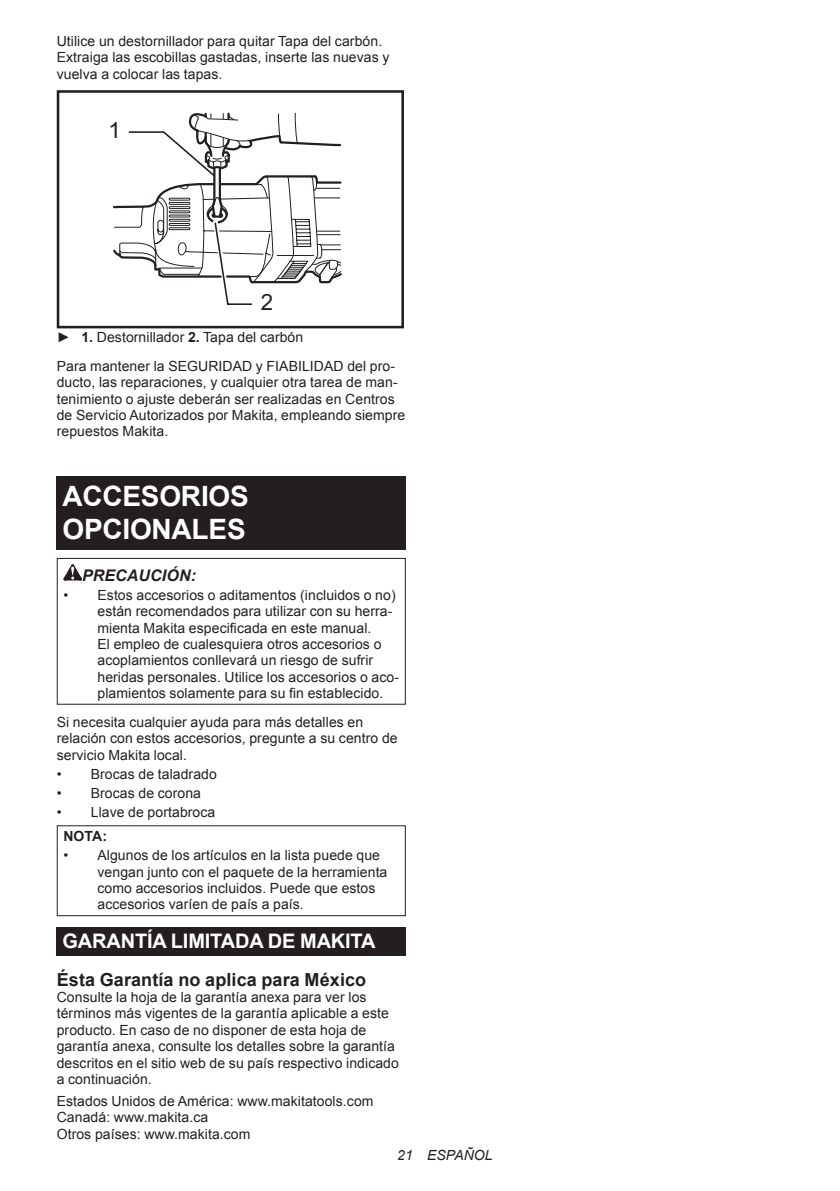
<style>
.page{position:relative;width:840px;height:1191px;background:#fff}
.page>*{position:absolute;margin:0;border:0;box-sizing:border-box;transform-origin:0 0}
.t1{font:700 28px/32.8px "Arial";letter-spacing:-.01em;color:#fff}
.t2{font:22.4px "Arial";color:#231f20}
.t3{font:700 20px "Arial";letter-spacing:-.01em;color:#fff}
.t4{font:700 18px "Arial";letter-spacing:.005em;color:#231f20}
.t5{font:italic 700 16px "Arial";letter-spacing:.005em;color:#231f20}
.t6{font:14px/16.4px "Arial";letter-spacing:.005em;color:#231f20}
.t7{font:italic 14px "Arial";letter-spacing:.005em;color:#231f20}
.t8{font:700 14px "Arial";color:#231f20}
.s1{font-weight:700}
</style>
<div class="page">
<svg style="left:113px;top:112px;width:229px;height:193px"></svg>
<div style="left:57px;top:90px;width:347px;height:238px;border:3px solid #231f20"></div>
<div style="left:57px;top:476px;width:348px;height:74px;background:#231f20"></div>
<svg style="left:63px;top:564px;width:19px;height:16px"></svg>
<div style="left:57px;top:558px;width:348px;height:146px;border:1px solid #231f20"></div>
<div style="left:57px;top:825px;width:348px;height:91px;border:1px solid #231f20"></div>
<div style="left:57px;top:927px;width:348px;height:29px;background:#231f20"></div>
<p class="t6" style="left:57px;top:33px;width:334px">Utilice un destornillador para quitar Tapa del carbón.<br>Extraiga las escobillas gastadas, inserte las nuevas y vuelva a colocar las tapas.</p>
<h2 class="t2" style="left:108px;top:115px;width:14px">1</h2>
<h2 class="t2" style="left:261px;top:287px;width:14px">2</h2>
<p class="t6" style="left:57px;top:323px;width:339px;line-height:28.8px">► <span class="s1">1.</span> Destornillador <span class="s1">2.</span> Tapa del carbón<br>Para mantener la SEGURIDAD y FIABILIDAD del pro-</p>
<p class="t6" style="left:57px;top:374px;width:350px">ducto, las reparaciones, y cualquier otra tarea de man&shy;tenimiento o ajuste deberán ser realizadas en Centros de Servicio Autorizados por Makita, empleando siempre repuestos Makita.</p>
<h1 class="t1" style="left:62px;top:480px;width:188px">ACCESORIOS<br>OPCIONALES</h1>
<p class="t5" style="left:82px;top:564px;width:115px">PRECAUCIÓN:</p>
<p class="t6" style="left:97px;top:587px;width:303px;text-indent:-34px">• Estos accesorios o aditamentos (incluidos o no) están recomendados para utilizar con su herra&shy;mienta Makita especificada en este manual.<br>El empleo de cualesquiera otros accesorios o acoplamientos conllevará un riesgo de sufrir heridas personales. Utilice los accesorios o aco&shy;plamientos solamente para su fin establecido.</p>
<p class="t6" style="left:57px;top:714px;width:342px">Si necesita cualquier ayuda para más detalles en relación con estos accesorios, pregunte a su centro de servicio Makita local.</p>
<p class="t6" style="left:57px;top:766px;width:162px">• Brocas de taladrado</p>
<p class="t6" style="left:57px;top:785px;width:146px">• Brocas de corona</p>
<p class="t6" style="left:57px;top:804px;width:160px">• Llave de portabroca</p>
<p class="t8" style="left:63px;top:827px;width:45px">NOTA:</p>
<p class="t6" style="left:97px;top:847px;width:291px;text-indent:-34px">• Algunos de los artículos en la lista puede que vengan junto con el paquete de la herramienta como accesorios incluidos. Puede que estos accesorios varíen de país a país.</p>
<h3 class="t3" style="left:62px;top:927px;width:314px">GARANTÍA LIMITADA DE MAKITA</h3>
<p class="t4" style="left:57px;top:967px;width:311px">Ésta Garantía no aplica para México</p>
<p class="t6" style="left:57px;top:989px;width:343px">Consulte la hoja de la garantía anexa para ver los términos más vigentes de la garantía aplicable a este producto. En caso de no disponer de esta hoja de garantía anexa, consulte los detalles sobre la garantía descritos en el sitio web de su país respectivo indicado a continuación.</p>
<p class="t6" style="left:57px;top:1093px;width:318px">Estados Unidos de América: www.makitatools.com<br>Canadá: www.makita.ca<br>Otros países: www.makita.com</p>
<p class="t7" style="left:397px;top:1146px;width:97px">21 ESPAÑOL</p>
</div>
